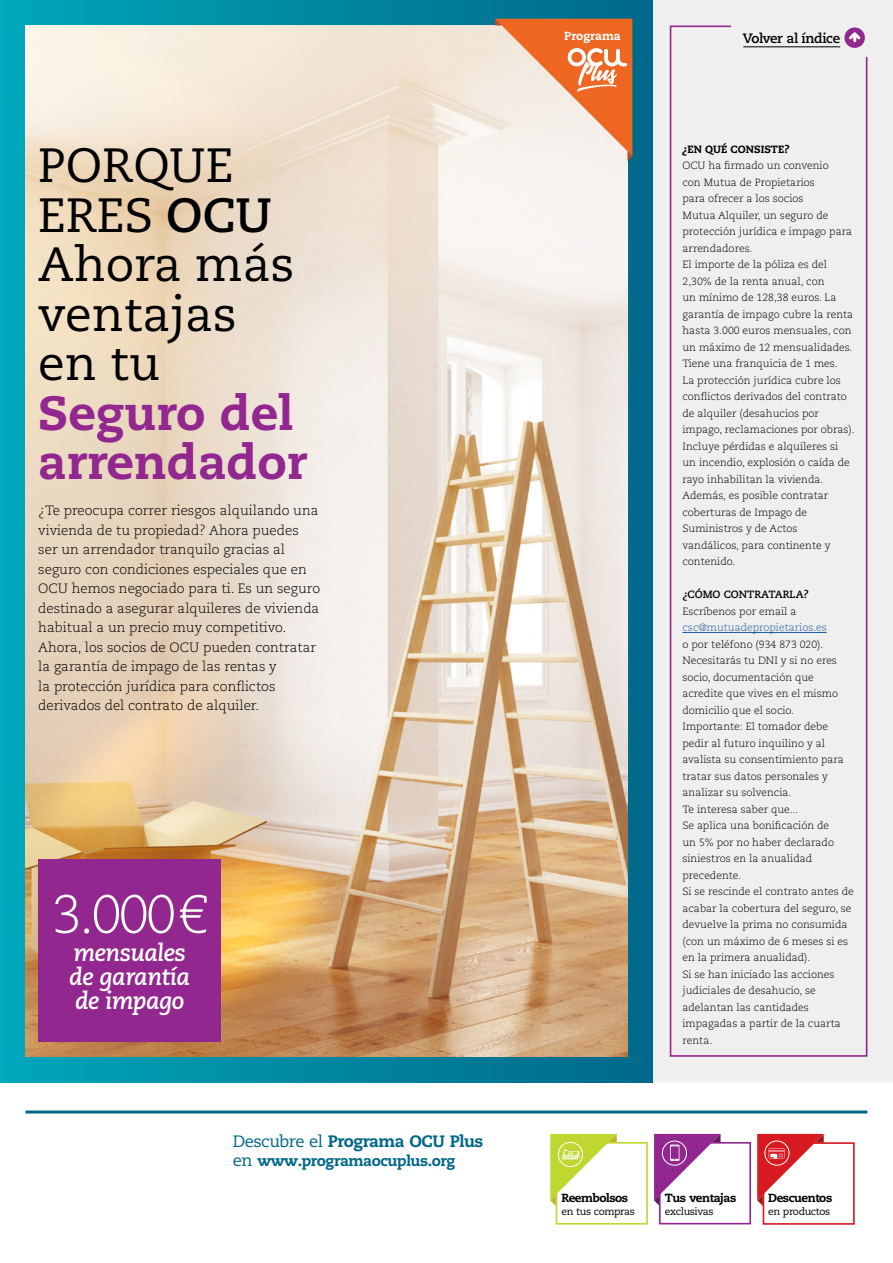
<style>
.page{position:relative;width:893px;height:1263px;background:#fff}
.page>*{position:absolute;margin:0;border:0;box-sizing:border-box;transform-origin:0 0}
.t1{font:300 54px "Caecilia LT Std";color:#fff}
.t2{font:48px/49.5px "Caecilia LT Std";color:#000}
.t3{font:800 48px/49.5px "Caecilia LT Std";color:#92278f}
.t4{font:italic 700 24px/24px "Caecilia LT Std";letter-spacing:-.025em;color:#fff}
.t5{font:800 16.5px "Caecilia LT Std";letter-spacing:-.03em;color:#006789}
.t6{font:800 15px "Caecilia LT Std";letter-spacing:-.03em;color:#006789}
.t7{font:300 13.5px/19.5px "Caecilia LT Std";color:#000}
.t8{font:700 13.5px "Caecilia LT Std";letter-spacing:-.025em;color:#000}
.t9{font:800 11.7px "Caecilia LT Std";letter-spacing:-.04em;color:#000}
.t10{font:800 11.7px "Caecilia LT Std";color:#fff}
.t11{font:300 10.5px/16.5px "Caecilia LT Std";color:#000}
.t12{font:300 10.5px "Caecilia LT Std";color:#215e9e}
.t13{font:700 10.5px "Caecilia LT Std";color:#000}
.t14{font:800 10.5px "Caecilia LT Std";color:#000}
.t15{font:10.2px "Caecilia LT Std";letter-spacing:-.04em;color:#000}
.s1{font-weight:700}
.s2{font-weight:400}
.s3{font-weight:400;font-size:16.5px}
</style>
<div class="page">
<div style="left:653px;top:0;width:240px;height:1082px;background:#efeff0"></div>
<div style="left:670px;top:26px;width:197px;height:1031px;border:2px solid #92278f"></div>
<hr style="left:26px;top:1110px;width:841px;height:3px;background:#006789">
<div style="left:659px;top:1142px;width:92px;height:82px;border:2px solid #92278f"></div>
<svg style="left:654px;top:1134px;width:66px;height:72px"></svg>
<div style="left:662px;top:1141px;width:25px;height:24px;border:1px solid #fff;border-radius:50%"></div>
<div style="left:556px;top:1142px;width:92px;height:82px;border:2px solid #bfd730"></div>
<svg style="left:550px;top:1134px;width:67px;height:72px"></svg>
<div style="left:763px;top:1142px;width:92px;height:83px;border:2px solid #d71920"></div>
<svg style="left:757px;top:1134px;width:67px;height:72px"></svg>
<div style="left:731px;top:17px;width:151px;height:40px;background:#efeff0"></div>
<div style="left:844px;top:28px;width:21px;height:20px;background:#92278f;border-radius:50%"></div>
<svg style="left:846px;top:30px;width:17px;height:12px"></svg>
<hr style="left:743px;top:46px;width:97px;height:1px;background:#000">
<hr style="left:682px;top:632px;width:145px;height:1px;background:#215e9e">
<div style="left:0;top:0;width:653px;height:1082px;background:linear-gradient(to right,#00a7ba,#026888)"></div>
<img style="left:26px;top:26px;width:601px;height:1031px">
<div style="left:38px;top:859px;width:183px;height:183px;background:#92278f"></div>
<svg style="left:495px;top:19px;width:137px;height:142px"></svg>
<h2 class="t2" style="left:38px;top:142px;width:258px">PORQUE<br>ERES <span class="s1">OCU<br></span>Ahora más ventajas en tu</h2>
<h2 class="t3" style="left:38px;top:388px;width:271px">Seguro del arrendador</h2>
<p class="t7" style="left:38px;top:501px;width:283px">¿Te preocupa correr riesgos alquilando una vivienda de tu propiedad? Ahora puedes ser un arrendador tranquilo gracias al seguro con condiciones especiales que en OCU hemos negociado para ti. Es un seguro destinado a asegurar alquileres de vivienda habitual a un precio muy competitivo.<br>Ahora, los socios de OCU pueden contratar la garantía de impago de las rentas y<br>la protección jurídica para conflictos derivados del contrato de alquiler.</p>
<h1 class="t1" style="left:52px;top:884px;width:157px">3.000€</h1>
<h3 class="t4" style="left:69px;top:941px;width:122px">mensuales de garantía de impago</h3>
<h3 class="t5" style="left:233px;top:1130px;width:252px"><span class="s2">Descubre el</span> Programa OCU Plus</h3>
<h3 class="t6" style="left:233px;top:1151px;width:224px"><span class="s3">en</span> www.programaocuplus.org</h3>
<p class="t10" style="left:564px;top:29px;width:58px">Programa</p>
<p class="t8" style="left:743px;top:30px;width:99px">Volver al índice</p>
<p class="t14" style="left:682px;top:143px;width:108px">¿EN QUÉ CONSISTE?</p>
<p class="t11" style="left:682px;top:158px;width:174px">OCU ha firmado un convenio<br>con Mutua de Propietarios<br>para ofrecer a los socios<br>Mutua Alquiler, un seguro de protección jurídica e impago para arrendadores.<br>El importe de la póliza es del<br>2,30% de la renta anual, con<br>un mínimo de 128,38 euros. La garantía de impago cubre la renta hasta 3.000 euros mensuales, con un máximo de 12 mensualidades.<br>Tiene una franquicia de 1 mes.<br>La protección jurídica cubre los conflictos derivados del contrato de alquiler (desahucios por impago, reclamaciones por obras).<br>Incluye pérdidas e alquileres si<br>un incendio, explosión o caída de rayo inhabilitan la vivienda.<br>Además, es posible contratar coberturas de Impago de<br>Suministros y de Actos vandálicos, para continente y contenido.</p>
<p class="t13" style="left:682px;top:588px;width:128px">¿CÓMO CONTRATARLA?</p>
<p class="t11" style="left:682px;top:603px;width:115px">Escríbenos por email a</p>
<p class="t12" style="left:682px;top:622px;width:146px">csc@mutuadepropietarios.es</p>
<p class="t11" style="left:682px;top:636px;width:173px">o por teléfono (934 873 020).<br>Necesitarás tu DNI y si no eres socio, documentación que acredite que vives en el mismo domicilio que el socio.<br>Importante: El tomador debe pedir al futuro inquilino y al avalista su consentimiento para tratar sus datos personales y analizar su solvencia.<br>Te interesa saber que...<br>Se aplica una bonificación de<br>un 5% por no haber declarado siniestros en la anualidad precedente.<br>Si se rescinde el contrato antes de acabar la cobertura del seguro, se devuelve la prima no consumida (con un máximo de 6 meses si es en la primera anualidad).<br>Si se han iniciado las acciones judiciales de desahucio, se adelantan las cantidades impagadas a partir de la cuarta renta.</p>
<p class="t9" style="left:561px;top:1190px;width:68px">Reembolsos</p>
<p class="t15" style="left:561px;top:1205px;width:75px">en tus compras</p>
<p class="t9" style="left:665px;top:1190px;width:73px">Tus ventajas</p>
<p class="t15" style="left:665px;top:1205px;width:50px">exclusivas</p>
<p class="t9" style="left:768px;top:1190px;width:66px">Descuentos</p>
<p class="t15" style="left:768px;top:1205px;width:63px">en productos</p>
</div>
